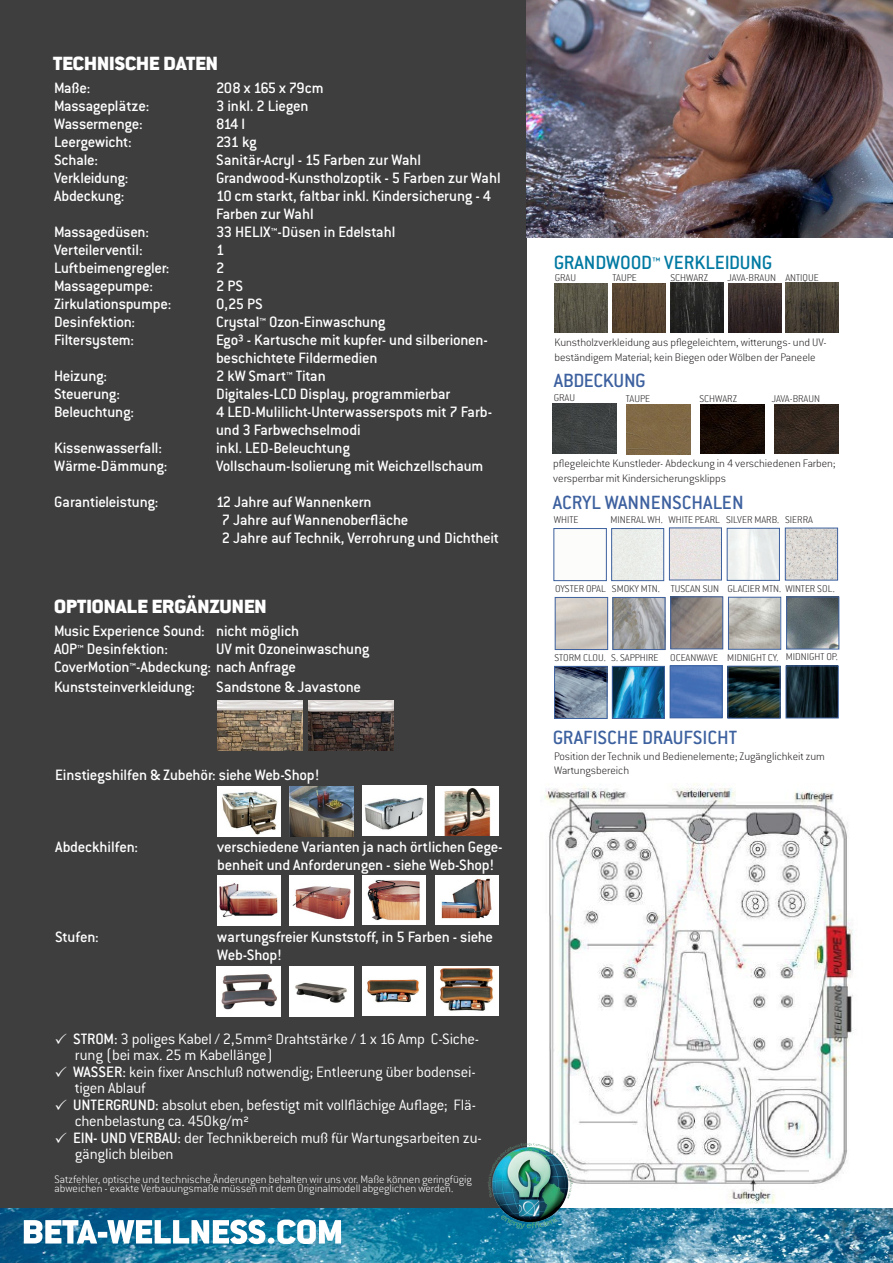
<style>
.page{position:relative;width:893px;height:1263px;background:#fff}
.page>*{position:absolute;margin:0;border:0;box-sizing:border-box;transform-origin:0 0}
.t1{font:500 21px "Conduit ITC";color:#3d619f}
.t2{font:900 21px "Conduit ITC";color:#fff}
.t3{font:500 21px "Conduit ITC";color:#0079a2}
.t4{font:500 21px "Conduit ITC";letter-spacing:-.025em;color:#3d619f}
.t5{font:500 16.5px/18px "Conduit ITC";letter-spacing:-.015em;color:#fff}
.t6{font:300 16.5px/16.5px "Conduit ITC";letter-spacing:-.015em;color:#fff}
.t7{font:200 12px/14.4px "Conduit ITC";color:#231f20}
.t8{font:200 12px/9px "Conduit ITC";color:#fff}
.t9{font:200 10.8px "Conduit ITC";color:#231f20}
.s1{font-weight:500}
</style>
<div class="page">
<div style="left:0;top:0;width:526px;height:1263px;background:#3e3e3f"></div>
<img style="left:526px;top:0;width:367px;height:237px">
<img style="left:0;top:1209px;width:893px;height:54px">
<svg style="left:24px;top:1219px;width:317px;height:25px;background:#94bed1"></svg>
<img style="left:555px;top:283px;width:53px;height:50px">
<img style="left:613px;top:283px;width:53px;height:50px">
<img style="left:728px;top:283px;width:53px;height:50px">
<img style="left:786px;top:283px;width:53px;height:49px">
<img style="left:670px;top:283px;width:53px;height:49px">
<img style="left:553px;top:404px;width:64px;height:49px">
<div style="left:627px;top:405px;width:64px;height:49px;background:#806845"></div>
<img style="left:701px;top:404px;width:64px;height:50px">
<img style="left:775px;top:404px;width:64px;height:50px">
<div style="left:554px;top:528px;width:53px;height:53px;border:1px solid #3d619f"></div>
<div style="left:613px;top:530px;width:49px;height:49px;background:#ebeee9"></div>
<div style="left:611px;top:528px;width:53px;height:53px;border:1px solid #3d619f"></div>
<img style="left:729px;top:530px;width:49px;height:49px">
<div style="left:727px;top:528px;width:53px;height:53px;border:1px solid #3d619f"></div>
<img style="left:787px;top:530px;width:49px;height:48px">
<div style="left:785px;top:528px;width:53px;height:52px;border:1px solid #3d619f"></div>
<img style="left:671px;top:530px;width:49px;height:48px">
<div style="left:669px;top:528px;width:53px;height:52px;border:1px solid #3d619f"></div>
<div style="left:555px;top:597px;width:53px;height:53px;border:1px solid #3d619f"></div>
<img style="left:615px;top:599px;width:48px;height:49px">
<div style="left:613px;top:597px;width:52px;height:53px;border:1px solid #3d619f"></div>
<img style="left:730px;top:599px;width:49px;height:48px">
<div style="left:728px;top:597px;width:53px;height:52px;border:1px solid #3d619f"></div>
<img style="left:788px;top:599px;width:49px;height:48px">
<div style="left:786px;top:597px;width:53px;height:52px;border:1px solid #3d619f"></div>
<img style="left:672px;top:599px;width:49px;height:48px">
<div style="left:670px;top:597px;width:53px;height:52px;border:1px solid #3d619f"></div>
<img style="left:556px;top:668px;width:49px;height:49px">
<div style="left:554px;top:666px;width:53px;height:53px;border:1px solid #3d619f"></div>
<img style="left:614px;top:668px;width:49px;height:49px">
<div style="left:612px;top:666px;width:53px;height:53px;border:1px solid #3d619f"></div>
<img style="left:730px;top:668px;width:48px;height:48px">
<div style="left:728px;top:666px;width:52px;height:52px;border:1px solid #3d619f"></div>
<img style="left:788px;top:668px;width:48px;height:48px">
<img style="left:672px;top:668px;width:48px;height:48px">
<div style="left:670px;top:666px;width:52px;height:52px;border:1px solid #3d619f"></div>
<img style="left:217px;top:967px;width:64px;height:49px">
<img style="left:290px;top:967px;width:63px;height:49px">
<img style="left:435px;top:966px;width:64px;height:50px">
<img style="left:362px;top:966px;width:63px;height:50px">
<img style="left:217px;top:786px;width:64px;height:50px">
<img style="left:290px;top:786px;width:64px;height:50px">
<img style="left:435px;top:786px;width:64px;height:50px">
<img style="left:362px;top:786px;width:64px;height:50px">
<img style="left:217px;top:876px;width:64px;height:49px">
<img style="left:290px;top:876px;width:64px;height:49px">
<img style="left:435px;top:875px;width:64px;height:50px">
<img style="left:362px;top:875px;width:64px;height:50px">
<img style="left:217px;top:701px;width:85px;height:50px">
<img style="left:308px;top:701px;width:85px;height:49px">
<img style="left:544px;top:783px;width:310px;height:420px">
<img style="left:480px;top:1142px;width:92px;height:88px">
<p class="t2" style="left:53px;top:51px;width:166px">TECHNISCHE DATEN</p>
<p class="t5" style="left:54px;top:79px;width:38px">Maße:</p>
<p class="t5" style="left:216px;top:79px;width:109px">208 x 165 x 79cm</p>
<p class="t5" style="left:54px;top:97px;width:97px">Massageplätze:</p>
<p class="t5" style="left:216px;top:97px;width:94px">3 inkl. 2 Liegen</p>
<p class="t5" style="left:54px;top:115px;width:90px">Wassermenge:</p>
<p class="t5" style="left:216px;top:115px;width:31px">814 l</p>
<p class="t5" style="left:54px;top:133px;width:79px">Leergewicht:</p>
<p class="t5" style="left:216px;top:133px;width:42px">231 kg</p>
<p class="t5" style="left:54px;top:151px;width:46px">Schale:</p>
<p class="t5" style="left:216px;top:151px;width:207px">Sanitär-Acryl - 15 Farben zur Wahl</p>
<p class="t5" style="left:54px;top:169px;width:76px">Verkleidung:</p>
<p class="t5" style="left:216px;top:169px;width:286px">Grandwood-Kunstholzoptik - 5 Farben zur Wahl</p>
<p class="t5" style="left:54px;top:187px;width:72px">Abdeckung:</p>
<p class="t5" style="left:216px;top:187px;width:277px">10 cm starkt, faltbar inkl. Kindersicherung - 4</p>
<p class="t5" style="left:216px;top:205px;width:99px">Farben zur Wahl</p>
<p class="t5" style="left:54px;top:223px;width:96px">Massagedüsen:</p>
<p class="t5" style="left:216px;top:223px;width:181px">33 HELIX™-Düsen in Edelstahl</p>
<p class="t5" style="left:54px;top:241px;width:90px">Verteilerventil:</p>
<p class="t5" style="left:216px;top:241px;width:10px">1</p>
<p class="t5" style="left:54px;top:259px;width:117px">Luftbeimengregler:</p>
<p class="t5" style="left:216px;top:259px;width:10px">2</p>
<p class="t5" style="left:54px;top:277px;width:101px">Massagepumpe:</p>
<p class="t5" style="left:216px;top:277px;width:29px">2 PS</p>
<p class="t5" style="left:54px;top:295px;width:119px">Zirkulationspumpe:</p>
<p class="t5" style="left:216px;top:295px;width:48px">0,25 PS</p>
<p class="t5" style="left:54px;top:313px;width:83px">Desinfektion:</p>
<p class="t5" style="left:216px;top:313px;width:171px">Crystal™ Ozon-Einwaschung</p>
<p class="t5" style="left:54px;top:331px;width:82px">Filtersystem:</p>
<p class="t5" style="left:216px;top:331px;width:273px">Ego³ - Kartusche mit kupfer- und silberionen-</p>
<p class="t5" style="left:216px;top:349px;width:163px">beschichtete Fildermedien</p>
<p class="t5" style="left:54px;top:367px;width:55px">Heizung:</p>
<p class="t5" style="left:216px;top:367px;width:111px">2 kW Smart™ Titan</p>
<p class="t5" style="left:54px;top:385px;width:67px">Steuerung:</p>
<p class="t5" style="left:216px;top:385px;width:236px">Digitales-LCD Display, programmierbar</p>
<p class="t5" style="left:54px;top:403px;width:82px">Beleuchtung:</p>
<p class="t5" style="left:216px;top:403px;width:278px">4 LED-Mulilicht-Unterwasserspots mit 7 Farb-</p>
<p class="t5" style="left:216px;top:421px;width:146px">und 3 Farbwechselmodi</p>
<p class="t5" style="left:54px;top:439px;width:110px">Kissenwasserfall:</p>
<p class="t5" style="left:216px;top:439px;width:135px">inkl. LED-Beleuchtung</p>
<p class="t5" style="left:54px;top:457px;width:115px">Wärme-Dämmung:</p>
<p class="t5" style="left:216px;top:457px;width:269px">Vollschaum-Isolierung mit Weichzellschaum</p>
<p class="t5" style="left:54px;top:493px;width:106px">Garantieleistung:</p>
<p class="t5" style="left:216px;top:493px;width:157px">12 Jahre auf Wannenkern</p>
<p class="t5" style="left:222px;top:511px;width:188px">7 Jahre auf Wannenoberfläche</p>
<p class="t5" style="left:222px;top:529px;width:279px">2 Jahre auf Technik, Verrohrung und Dichtheit</p>
<p class="t2" style="left:54px;top:594px;width:214px">OPTIONALE ERGÄNZUNEN</p>
<p class="t5" style="left:54px;top:622px;width:247px">Music Experience Sound: nicht möglich</p>
<p class="t5" style="left:54px;top:640px;width:115px">AOP™ Desinfektion:</p>
<p class="t5" style="left:216px;top:640px;width:155px">UV mit Ozoneinwaschung</p>
<p class="t5" style="left:54px;top:658px;width:244px">CoverMotion™-Abdeckung: nach Anfrage</p>
<p class="t5" style="left:54px;top:677px;width:143px">Kunststeinverkleidung:</p>
<p class="t5" style="left:216px;top:677px;width:147px">Sandstone &amp; Javastone</p>
<p class="t5" style="left:55px;top:765px;width:266px">Einstiegshilfen &amp; Zubehör: siehe Web-Shop!</p>
<p class="t5" style="left:55px;top:837px;width:84px">Abdeckhilfen:</p>
<p class="t5" style="left:217px;top:837px;width:287px">verschiedene Varianten ja nach örtlichen Gege&shy;benheit und Anforderungen - siehe Web-Shop!</p>
<p class="t5" style="left:55px;top:927px;width:45px">Stufen:</p>
<p class="t5" style="left:217px;top:927px;width:277px">wartungsfreier Kunststoff, in 5 Farben - siehe<br>Web-Shop!</p>
<p class="t6" style="left:73px;top:1030px;width:410px"><span class="s1">STROM:</span> 3 poliges Kabel / 2,5mm² Drahtstärke / 1 x 16 Amp C-Siche&shy;rung (bei max. 25 m Kabellänge)<br><span class="s1">WASSER:</span> kein fixer Anschluß notwendig; Entleerung über bodensei&shy;tigen Ablauf<br><span class="s1">UNTERGRUND:</span> absolut eben, befestigt mit vollflächige Auflage; Flä&shy;chenbelastung ca. 450kg/m²<br><span class="s1">EIN- UND VERBAU:</span> der Technikbereich muß für Wartungsarbeiten zu&shy;gänglich bleiben</p>
<p class="t8" style="left:55px;top:1174px;width:419px">Satzfehler, optische und technische Änderungen behalten wir uns vor. Maße können geringfügig abweichen - exakte Verbauungsmaße müssen mit dem Originalmodell abgeglichen werden.</p>
<p class="t3" style="left:554px;top:249px;width:220px">GRANDWOOD™ VERKLEIDUNG</p>
<p class="t9" style="left:555px;top:271px;width:23px">GRAU</p>
<p class="t9" style="left:613px;top:271px;width:26px">TAUPE</p>
<p class="t9" style="left:670px;top:271px;width:39px">SCHWARZ</p>
<p class="t9" style="left:727px;top:271px;width:93px">JAVA-BRAUN ANTIQUE</p>
<p class="t7" style="left:554px;top:335px;width:274px">Kunstholzverkleidung aus pflegeleichtem, witterungs- und UV&shy;beständigem Material; kein Biegen oder Wölben der Paneele</p>
<p class="t4" style="left:554px;top:368px;width:94px">ABDECKUNG</p>
<p class="t9" style="left:554px;top:391px;width:23px">GRAU</p>
<p class="t9" style="left:626px;top:392px;width:26px">TAUPE</p>
<p class="t9" style="left:699px;top:392px;width:39px">SCHWARZ</p>
<p class="t9" style="left:772px;top:392px;width:50px">JAVA-BRAUN</p>
<p class="t7" style="left:553px;top:456px;width:284px">pflegeleichte Kunstleder- Abdeckung in 4 verschiedenen Farben; versperrbar mit Kindersicherungsklipps</p>
<p class="t9" style="left:554px;top:513px;width:26px">WHITE</p>
<p class="t9" style="left:611px;top:513px;width:111px">MINERAL WH. WHITE PEARL</p>
<p class="t9" style="left:785px;top:513px;width:29px">SIERRA</p>
<p class="t1" style="left:553px;top:489px;width:192px">ACRYL WANNENSCHALEN</p>
<p class="t9" style="left:726px;top:513px;width:55px">SILVER MARB.</p>
<p class="t9" style="left:555px;top:582px;width:166px">OYSTER OPAL SMOKY MTN. TUSCAN SUN</p>
<p class="t9" style="left:727px;top:582px;width:109px">GLACIER MTN. WINTER SOL.</p>
<p class="t9" style="left:555px;top:651px;width:225px">STORM CLOU. S. SAPPHIRE OCEANWAVE MIDNIGHT CY.</p>
<p class="t9" style="left:786px;top:650px;width:54px">MIDNIGHT OP.</p>
<p class="t1" style="left:553px;top:724px;width:186px">GRAFISCHE DRAUFSICHT</p>
<p class="t7" style="left:554px;top:748px;width:272px">Position der Technik und Bedienelemente; Zugänglichkeit zum<br>Wartungsbereich</p>
</div>
